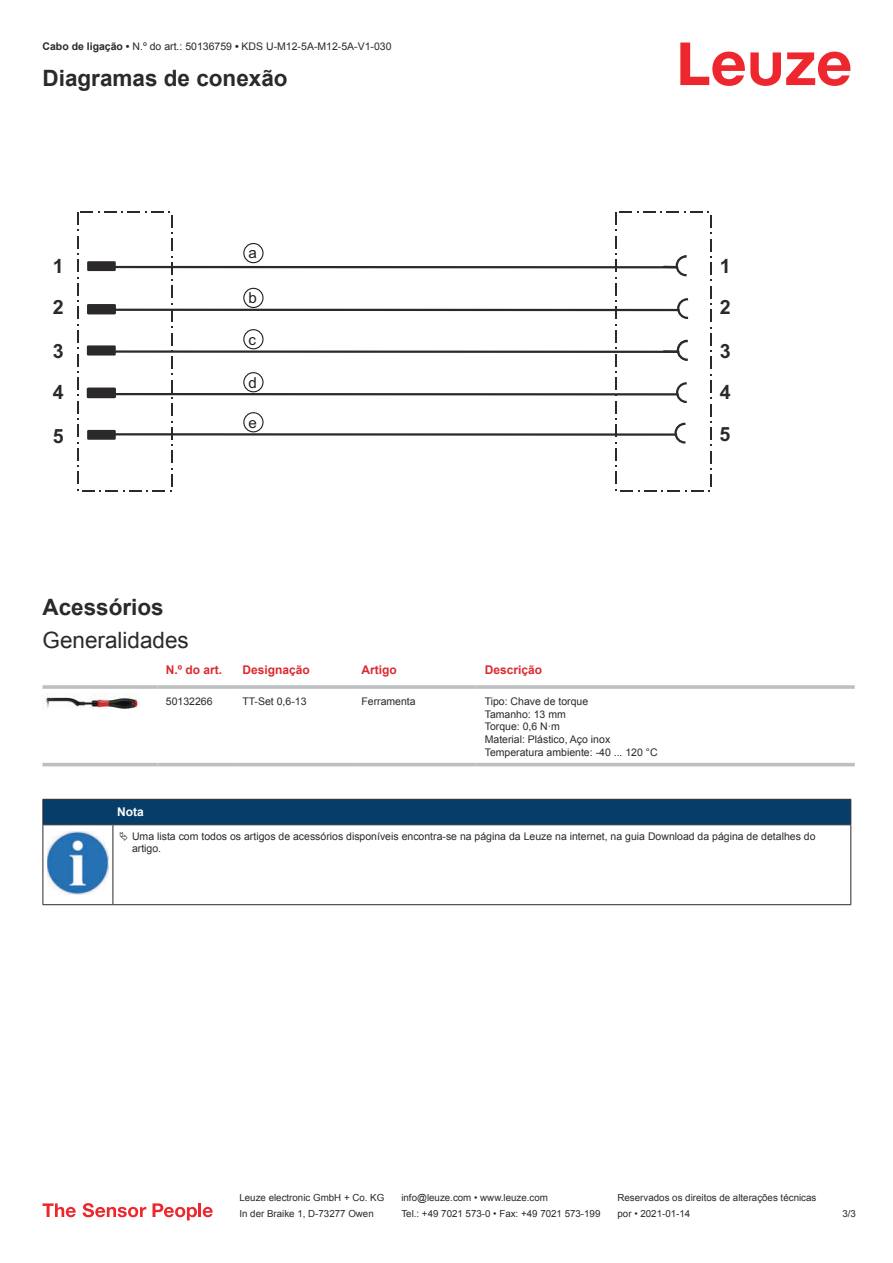
<style>
.page{position:relative;width:893px;height:1263px;background:#fff}
.page>*{position:absolute;margin:0;border:0;box-sizing:border-box;transform-origin:0 0}
.t1{font:700 22.5px "Arial";color:#2b292a}
.t2{font:22.5px "Arial";color:#2b292a}
.t3{font:700 19.65px "Arial";color:#2b292a}
.t4{font:15.15px "Arial";color:#1f2020}
.t5{font:700 12px "Arial";color:#db2a30}
.t6{font:700 12px "Arial";color:#fff}
.t7{font:10.5px/12.6px "Arial";color:#2b292a}
.t8{font:9.75px "Arial";color:#2b292a}
.s1{font-weight:700}
</style>
<div class="page">
<svg style="left:680px;top:43px;width:170px;height:43px"></svg>
<svg style="left:43px;top:762px;width:812px;height:5px;fill:#efeff0"></svg>
<hr style="left:43px;top:685px;width:114px;height:4px;background:#bdbfc1">
<hr style="left:157px;top:685px;width:77px;height:4px;background:#c8cacb">
<hr style="left:234px;top:685px;width:119px;height:4px;background:#c3c5c6">
<hr style="left:353px;top:685px;width:123px;height:4px;background:#bdbfc1">
<hr style="left:476px;top:685px;width:379px;height:4px;background:#c8cacb">
<hr style="left:43px;top:763px;width:114px;height:3px;background:#bdbfc1">
<hr style="left:157px;top:763px;width:77px;height:3px;background:#bdbfc1">
<hr style="left:234px;top:763px;width:119px;height:3px;background:#bdbfc1">
<hr style="left:353px;top:763px;width:123px;height:3px;background:#bdbfc1">
<hr style="left:476px;top:763px;width:379px;height:3px;background:#bdbfc1">
<img style="left:43px;top:693px;width:96px;height:16px">
<svg style="left:44px;top:825px;width:806px;height:79px"></svg>
<div style="left:43px;top:799px;width:808px;height:26px;background:#063d69"></div>
<hr style="left:113px;top:824px;width:738px;height:1px;background:#2b292a">
<hr style="left:43px;top:825px;width:1px;height:75px;background:#2b292a">
<hr style="left:113px;top:825px;width:1px;height:75px;background:#2b292a">
<hr style="left:850px;top:825px;width:1px;height:75px;background:#2b292a">
<hr style="left:43px;top:904px;width:70px;height:1px;background:#2b292a">
<hr style="left:113px;top:904px;width:738px;height:1px;background:#2b292a">
<img style="left:47px;top:831px;width:61px;height:63px">
<div style="left:115px;top:826px;width:734px;height:32px;background:#fff"></div>
<svg style="left:43px;top:1203px;width:33px;height:14px"></svg>
<svg style="left:83px;top:1203px;width:63px;height:14px"></svg>
<svg style="left:153px;top:1203px;width:44px;height:17px"></svg>
<hr style="left:198px;top:1203px;width:3px;height:14px;background:#ed272d">
<svg style="left:203px;top:1207px;width:10px;height:10px"></svg>
<svg style="left:77px;top:212px;width:96px;height:279px"></svg>
<hr style="left:103px;top:309px;width:576px;height:2px;background:#2b292a">
<div style="left:88px;top:305px;width:27px;height:8px;background:#2b292a"></div>
<div style="left:87px;top:304px;width:29px;height:10px;border:2px solid #2b292a"></div>
<hr style="left:98px;top:393px;width:580px;height:2px;background:#2b292a">
<div style="left:88px;top:389px;width:27px;height:8px;background:#2b292a"></div>
<div style="left:87px;top:388px;width:29px;height:10px;border:2px solid #2b292a"></div>
<div style="left:88px;top:262px;width:27px;height:8px;background:#2b292a"></div>
<div style="left:87px;top:261px;width:29px;height:10px;border:2px solid #2b292a"></div>
<div style="left:88px;top:431px;width:27px;height:8px;background:#2b292a"></div>
<div style="left:87px;top:430px;width:29px;height:10px;border:2px solid #2b292a"></div>
<svg style="left:615px;top:212px;width:97px;height:279px"></svg>
<div style="left:677px;top:257px;width:18px;height:18px;background:#fff;border-radius:50%"></div>
<div style="left:676px;top:255px;width:20px;height:21px;border:2px solid #2b292a;border-radius:50%"></div>
<div style="left:688px;top:251px;width:15px;height:29px;background:#fff"></div>
<hr style="left:102px;top:266px;width:575px;height:2px;background:#2b292a">
<div style="left:678px;top:341px;width:18px;height:19px;background:#fff;border-radius:50%"></div>
<div style="left:677px;top:340px;width:21px;height:21px;border:2px solid #2b292a;border-radius:50%"></div>
<div style="left:689px;top:336px;width:16px;height:29px;background:#fff"></div>
<hr style="left:103px;top:350px;width:575px;height:3px;background:#2b292a">
<svg style="left:676px;top:424px;width:18px;height:18px"></svg>
<div style="left:674px;top:423px;width:21px;height:21px;border:2px solid #2b292a;border-radius:50%"></div>
<div style="left:687px;top:418px;width:15px;height:29px;background:#fff"></div>
<hr style="left:101px;top:433px;width:575px;height:3px;background:#2b292a">
<div style="left:243px;top:243px;width:21px;height:20px;border:1px solid #1e2020;border-radius:50%"></div>
<div style="left:243px;top:288px;width:21px;height:20px;border:1px solid #1e2020;border-radius:50%"></div>
<div style="left:243px;top:329px;width:21px;height:20px;border:1px solid #1e2020;border-radius:50%"></div>
<div style="left:243px;top:372px;width:21px;height:20px;border:1px solid #1e2020;border-radius:50%"></div>
<div style="left:243px;top:412px;width:21px;height:20px;border:1px solid #1e2020;border-radius:50%"></div>
<p class="t7" style="left:43px;top:41px;width:351px"><span class="s1">Cabo de ligação •</span> N.º do art.: 50136759 <span class="s1">•</span> KDS U-M12-5A-M12-5A-V1-030</p>
<h1 class="t1" style="left:43px;top:70px;width:247px">Diagramas de conexão</h1>
<h3 class="t4" style="left:249px;top:244px;width:10px">a</h3>
<h3 class="t4" style="left:249px;top:289px;width:10px">b</h3>
<h3 class="t4" style="left:249px;top:330px;width:9px">c</h3>
<h3 class="t4" style="left:249px;top:373px;width:10px">d</h3>
<h3 class="t4" style="left:249px;top:413px;width:10px">e</h3>
<h2 class="t3" style="left:53px;top:254px;width:12px">1</h2>
<h2 class="t3" style="left:720px;top:254px;width:12px">1</h2>
<h2 class="t3" style="left:53px;top:296px;width:12px">2</h2>
<h2 class="t3" style="left:720px;top:296px;width:12px">2</h2>
<h2 class="t3" style="left:53px;top:340px;width:12px">3</h2>
<h2 class="t3" style="left:720px;top:340px;width:12px">3</h2>
<h2 class="t3" style="left:53px;top:381px;width:12px">4</h2>
<h2 class="t3" style="left:720px;top:381px;width:12px">4</h2>
<h2 class="t3" style="left:53px;top:425px;width:12px">5</h2>
<h2 class="t3" style="left:720px;top:423px;width:12px">5</h2>
<h1 class="t1" style="left:43px;top:598px;width:123px">Acessórios</h1>
<h1 class="t2" style="left:43px;top:632px;width:148px">Generalidades</h1>
<p class="t5" style="left:166px;top:666px;width:58px">N.º do art.</p>
<p class="t5" style="left:242px;top:666px;width:69px">Designação</p>
<p class="t5" style="left:361px;top:666px;width:37px">Artigo</p>
<p class="t5" style="left:485px;top:666px;width:59px">Descrição</p>
<p class="t7" style="left:166px;top:696px;width:48px">50132266</p>
<p class="t7" style="left:242px;top:696px;width:66px">TT-Set 0,6-13</p>
<p class="t7" style="left:361px;top:696px;width:56px">Ferramenta</p>
<p class="t7" style="left:485px;top:696px;width:174px">Tipo: Chave de torque<br>Tamanho: 13 mm<br>Torque: 0,6 N·m<br>Material: Plástico, Aço inox<br>Temperatura ambiente: -40 ... 120 °C</p>
<p class="t6" style="left:117px;top:807px;width:28px">Nota</p>
<p class="t7" style="left:132px;top:830px;width:685px">Uma lista com todos os artigos de acessórios disponíveis encontra-se na página da Leuze na internet, na guia Download da página de detalhes do artigo.</p>
<p class="t8" style="left:239px;top:1194px;width:146px">Leuze electronic GmbH + Co. KG</p>
<p class="t8" style="left:401px;top:1194px;width:148px">info@leuze.com • www.leuze.com</p>
<p class="t8" style="left:617px;top:1194px;width:200px">Reservados os direitos de alterações técnicas</p>
<p class="t8" style="left:239px;top:1210px;width:136px">In der Braike 1, D-73277 Owen</p>
<p class="t8" style="left:401px;top:1210px;width:201px">Tel.: +49 7021 573-0 • Fax: +49 7021 573-199</p>
<p class="t8" style="left:617px;top:1210px;width:74px">por • 2021-01-14</p>
<p class="t8" style="left:842px;top:1210px;width:15px">3 /3</p>
</div>
